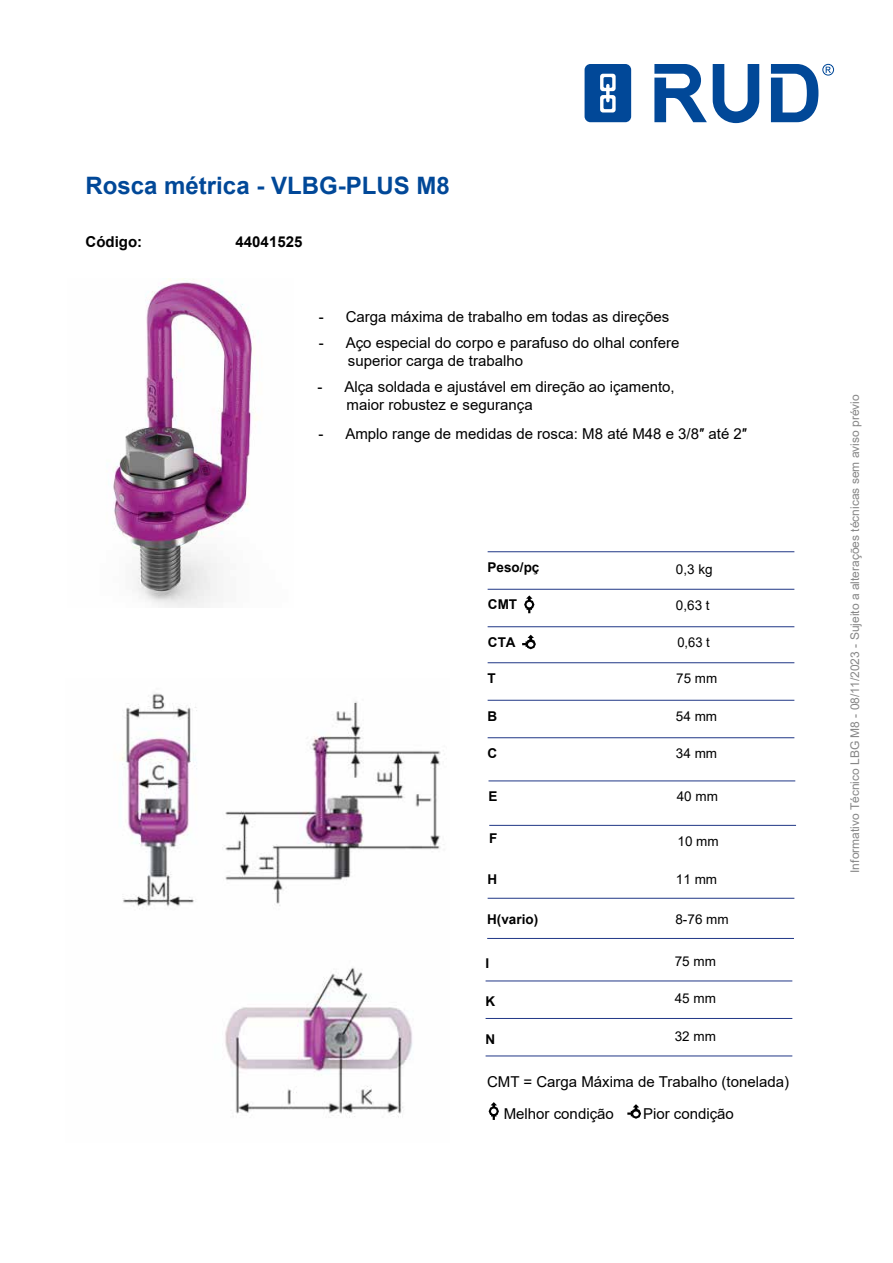
<style>
.page{position:relative;width:893px;height:1263px;background:#fff}
.page>*{position:absolute;margin:0;border:0;box-sizing:border-box;transform-origin:0 0}
.t1{font:700 24px "Arial";color:#014898}
.t2{font:15px/18px "Arial";color:#000}
.t3{font:700 15px "Arial";color:#000}
.t4{font:13.5px "Arial";color:#000}
.t5{font:700 13.5px "Arial";color:#000}
.t6{font:13.5px "Arial";color:#000;scale:.96 1}
.t7{font:12px "Arial";color:#878787}
</style>
<div class="page">
<img style="left:120px;top:693px;width:321px;height:425px">
<img style="left:113px;top:278px;width:144px;height:330px">
<svg style="left:654px;top:64px;width:52px;height:58px"></svg>
<svg style="left:712px;top:64px;width:47px;height:59px"></svg>
<svg style="left:771px;top:64px;width:63px;height:58px"></svg>
<svg style="left:584px;top:64px;width:47px;height:58px;background:#2a65a8"></svg>
<hr style="left:487px;top:552px;width:307px;height:1px;background:#203786">
<hr style="left:487px;top:589px;width:307px;height:1px;background:#203786">
<hr style="left:487px;top:627px;width:307px;height:1px;background:#203786">
<hr style="left:487px;top:663px;width:307px;height:1px;background:#203786">
<hr style="left:487px;top:700px;width:307px;height:1px;background:#203786">
<hr style="left:487px;top:738px;width:307px;height:1px;background:#203786">
<hr style="left:488px;top:781px;width:307px;height:1px;background:#203786">
<hr style="left:487px;top:898px;width:307px;height:1px;background:#203786">
<hr style="left:487px;top:938px;width:307px;height:1px;background:#203786">
<hr style="left:489px;top:825px;width:307px;height:1px;background:#203786">
<hr style="left:485px;top:981px;width:307px;height:1px;background:#203786">
<hr style="left:485px;top:1018px;width:307px;height:1px;background:#203786">
<hr style="left:485px;top:1056px;width:307px;height:1px;background:#203786">
<svg style="left:524px;top:596px;width:10px;height:17px"></svg>
<svg style="left:522px;top:635px;width:14px;height:14px"></svg>
<svg style="left:627px;top:1104px;width:14px;height:15px"></svg>
<svg style="left:488px;top:1102px;width:11px;height:18px"></svg>
<h1 class="t1" style="left:85px;top:168px;width:366px">Rosca métrica - VLBG-PLUS M8</h1>
<p class="t3" style="left:86px;top:231px;width:58px">Código:</p>
<p class="t3" style="left:236px;top:231px;width:68px">44041525</p>
<p class="t2" style="left:318px;top:308px;width:352px">- Carga máxima de trabalho em todas as direções</p>
<p class="t2" style="left:348px;top:334px;width:333px;text-indent:-29px">- Aço especial do corpo e parafuso do olhal confere superior carga de trabalho</p>
<p class="t2" style="left:346px;top:378px;width:329px;text-indent:-29px">- Alça soldada e ajustável em direção ao içamento, maior robustez e segurança</p>
<p class="t2" style="left:318px;top:424px;width:430px">- Amplo range de medidas de rosca: M8 até M48 e 3/8″ até 2″</p>
<p class="t5" style="left:487px;top:558px;width:53px">Peso/pç</p>
<p class="t4" style="left:676px;top:560px;width:38px">0,3 kg</p>
<p class="t5" style="left:488px;top:595px;width:31px">CMT</p>
<p class="t4" style="left:676px;top:596px;width:35px">0,63 t</p>
<p class="t6" style="left:677px;top:633px;width:35px">0,63 t</p>
<p class="t5" style="left:487px;top:669px;width:10px">T</p>
<p class="t4" style="left:676px;top:669px;width:42px">75 mm</p>
<p class="t5" style="left:487px;top:707px;width:11px">B</p>
<p class="t4" style="left:676px;top:707px;width:43px">54 mm</p>
<p class="t5" style="left:487px;top:744px;width:11px">C</p>
<p class="t4" style="left:676px;top:744px;width:43px">34 mm</p>
<p class="t5" style="left:488px;top:787px;width:11px">E</p>
<p class="t4" style="left:676px;top:787px;width:43px">40 mm</p>
<p class="t5" style="left:488px;top:633px;width:29px">CTA</p>
<p class="t5" style="left:489px;top:829px;width:10px">F</p>
<p class="t4" style="left:677px;top:832px;width:43px">10 mm</p>
<p class="t5" style="left:487px;top:870px;width:11px">H</p>
<p class="t4" style="left:676px;top:870px;width:43px">11 mm</p>
<p class="t5" style="left:487px;top:910px;width:53px">H(vario)</p>
<p class="t4" style="left:675px;top:910px;width:55px">8-76 mm</p>
<p class="t5" style="left:485px;top:954px;width:5px">I</p>
<p class="t4" style="left:674px;top:952px;width:43px">75 mm</p>
<p class="t5" style="left:485px;top:992px;width:11px">K</p>
<p class="t4" style="left:674px;top:989px;width:43px">45 mm</p>
<p class="t5" style="left:485px;top:1029px;width:11px">N</p>
<p class="t4" style="left:674px;top:1027px;width:43px">32 mm</p>
<p class="t2" style="left:503px;top:1066px;width:287px;line-height:31.5px;text-indent:-17px">CMT = Carga Máxima de Trabalho (tonelada)<br>Melhor condição</p>
<p class="t2" style="left:643px;top:1104px;width:92px">Pior condição</p>
<p class="t7" style="left:846px;top:873px;width:480px;rotate:-90deg">Informativo Técnico LBG M8 - 08/11/2023 - Sujeito a alterações técnicas sem aviso prévio</p>
</div>
